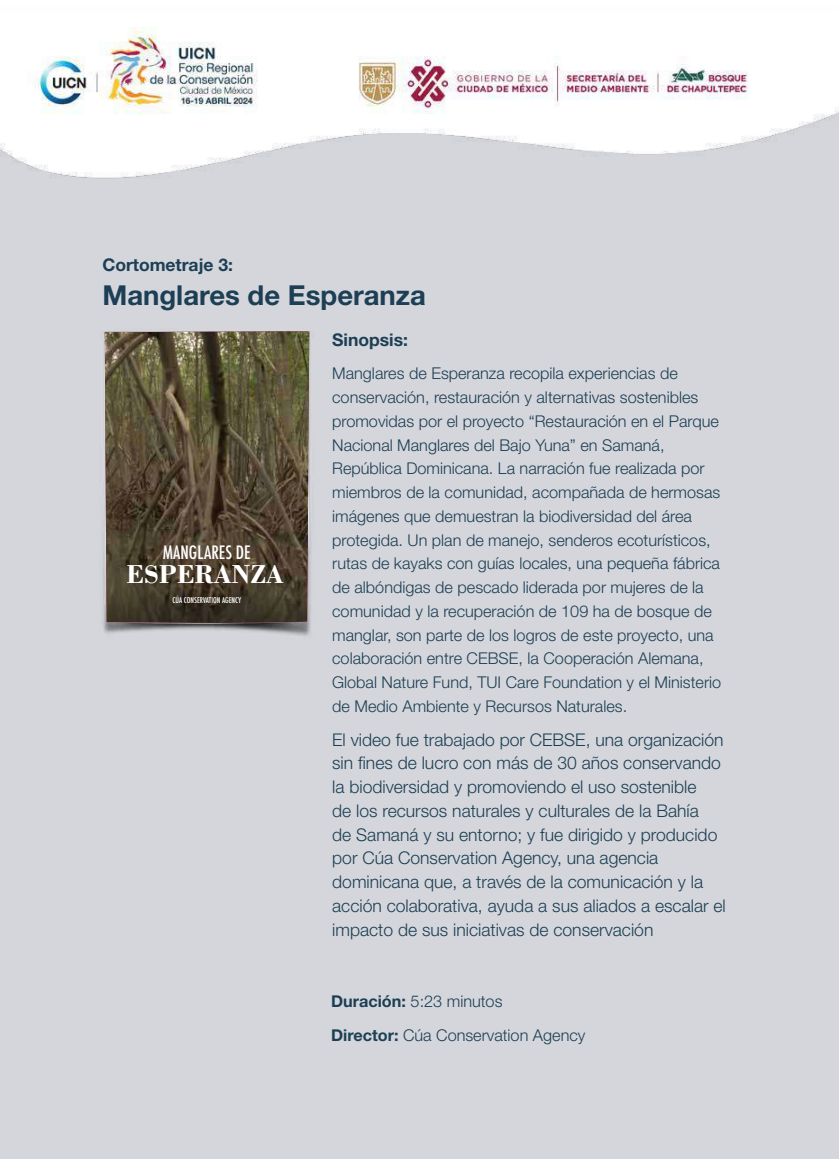
<style>
.page{position:relative;width:839px;height:1159px;background:#fff}
.page>*{position:absolute;margin:0;border:0;box-sizing:border-box;transform-origin:0 0}
.t1{font:700 27.5px "Helvetica Neue LT Std";color:#1c3f55}
.t2{font:700 26.62px "Bodoni";color:#fff}
.t3{font:500 condensed 18px "Futura";color:#fff}
.t4{font:300 17.5px/23.8px "Helvetica Neue LT Std";color:#1c3f55}
.t5{font:700 17.5px "Helvetica Neue LT Std";color:#1c3f55}
.t6{font:300 16.25px/23.8px "Helvetica Neue LT Std";color:#1c3f55}
.t7{font:500 condensed 7.75px "Futura";color:#fff}
.s1{font-weight:700}
</style>
<div class="page">
<div style="left:0;top:0;width:838px;height:1159px;background:#d5d6db"></div>
<img style="left:101px;top:331px;width:212px;height:305px">
<img style="left:105px;top:331px;width:204px;height:293px">
<img style="left:0;top:0;width:838px;height:179px">
<p class="t5" style="left:102px;top:254px;width:132px">Cortometraje 3:</p>
<h1 class="t1" style="left:102px;top:278px;width:325px">Manglares de Esperanza</h1>
<p class="t3" style="left:163px;top:541px;width:89px">MANGLARES DE</p>
<h2 class="t2" style="left:126px;top:565px;width:159px">ESPERANZA</h2>
<p class="t7" style="left:172px;top:595px;width:70px">CÚA CONSERVATION AGENCY</p>
<p class="t5" style="left:332px;top:328px;width:77px">Sinopsis:</p>
<p class="t6" style="left:332px;top:361px;width:390px">Manglares de Esperanza recopila experiencias de conservación, restauración y alternativas sostenibles promovidas por el proyecto “Restauración en el Parque Nacional Manglares del Bajo Yuna” en Samaná, República Dominicana. La narración fue realizada por miembros de la comunidad, acompañada de hermosas imágenes que demuestran la biodiversidad del área protegida. Un plan de manejo, senderos ecoturísticos, rutas de kayaks con guías locales, una pequeña fábrica de albóndigas de pescado liderada por mujeres de la comunidad y la recuperación de 109 ha de bosque de manglar, son parte de los logros de este proyecto, una colaboración entre CEBSE, la Cooperación Alemana, Global Nature Fund, TUI Care Foundation y el Ministerio de Medio Ambiente y Recursos Naturales.</p>
<p class="t4" style="left:332px;top:727px;width:395px">El video fue trabajado por CEBSE, una organización sin fines de lucro con más de 30 años conservando la biodiversidad y promoviendo el uso sostenible<br>de los recursos naturales y culturales de la Bahía<br>de Samaná y su entorno; y fue dirigido y producido por Cúa Conservation Agency, una agencia dominicana que, a través de la comunicación y la acción colaborativa, ayuda a sus aliados a escalar el impacto de sus iniciativas de conservación</p>
<p class="t6" style="left:331px;top:984px;width:256px;line-height:33.8px"><span class="s1">Duración:</span> 5:23 minutos<br><span class="s1">Director:</span> Cúa Conservation Agency</p>
</div>
